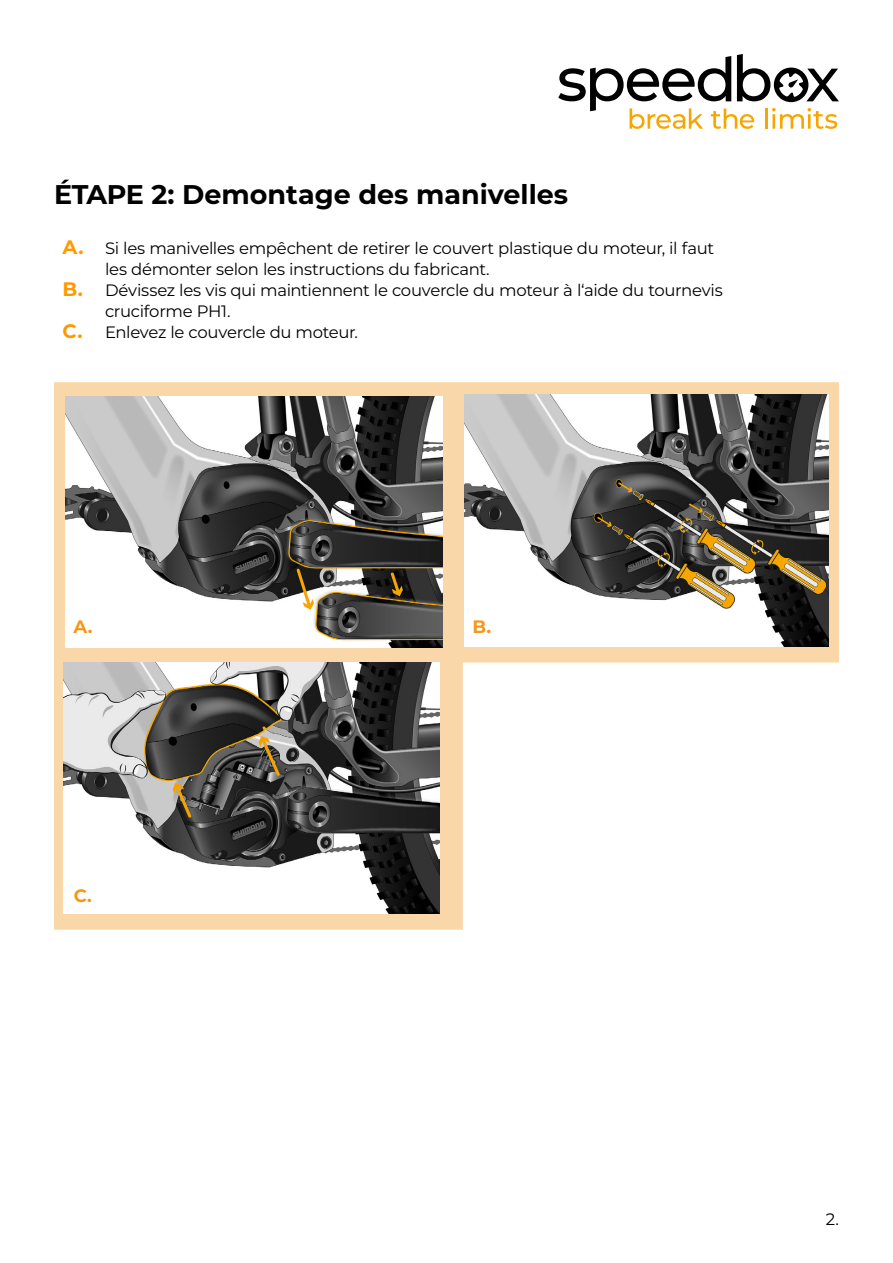
<style>
.page{position:relative;width:893px;height:1263px;background:#fff}
.page>*{position:absolute;margin:0;border:0;box-sizing:border-box;transform-origin:0 0}
.t1{font:700 27px "Montserrat";color:#000}
.t2{font:700 18px "Montserrat";color:#f4971a}
.t3{font:16.5px/21px "Montserrat";letter-spacing:-.02em;color:#000}
.s1{font-weight:700;font-size:19.5px;color:#f90}
</style>
<div class="page">
<svg style="left:558px;top:54px;width:281px;height:75px"></svg>
<svg style="left:54px;top:382px;width:785px;height:548px"></svg>
<img style="left:66px;top:397px;width:376px;height:251px">
<img style="left:464px;top:395px;width:365px;height:251px">
<img style="left:63px;top:662px;width:377px;height:251px">
<div style="left:68px;top:615px;width:30px;height:26px;background:#fff;border-radius:4px"></div>
<p class="t1" style="left:54px;top:175px;width:516px">ÉTAPE 2: Demontage des manivelles</p>
<p class="t3" style="left:105px;top:237px;width:611px;text-indent:-43px"><span class="s1">A.</span> Si les manivelles empêchent de retirer le couvert plastique du moteur, il faut les démonter selon les instructions du fabricant.</p>
<p class="t3" style="left:105px;top:279px;width:619px;text-indent:-43px"><span class="s1">B.</span> Dévissez les vis qui maintiennent le couvercle du moteur à l‘aide du tournevis cruciforme PH1.</p>
<p class="t3" style="left:63px;top:321px;width:297px"><span class="s1">C.</span> Enlevez le couvercle du moteur.</p>
<p class="t2" style="left:73px;top:613px;width:21px">A.</p>
<p class="t2" style="left:74px;top:882px;width:20px">C.</p>
<p class="t2" style="left:473px;top:613px;width:20px">B.</p>
<p class="t3" style="left:826px;top:1208px;width:15px">2.</p>
</div>
